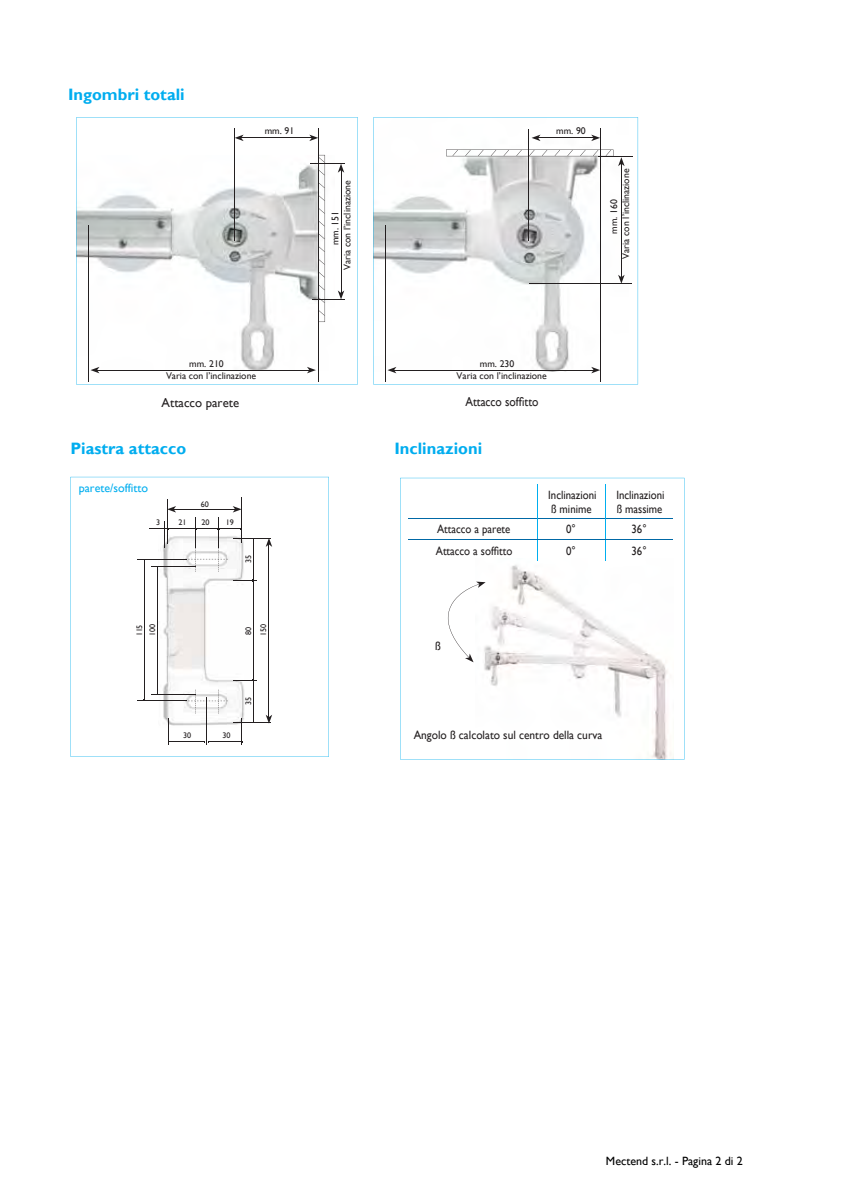
<style>
.page{position:relative;width:851px;height:1191px;background:#fff}
.page>*{position:absolute;margin:0;border:0;box-sizing:border-box;transform-origin:0 0}
.t1{font:700 16.5px "Gill Sans";color:#00adef}
.t2{font:12.75px "Gill Sans";color:#231f20;scale:.9 1}
.t3{font:12.75px "Gill Sans";color:#231f20}
.t4{font:12px/14.4px "Gill Sans";color:#231f20;scale:.9 1}
.t5{font:12px "Gill Sans";color:#231f20;scale:.95 1}
.t6{font:12px "Gill Sans";color:#000}
.t7{font:12px "Gill Sans";color:#00aeef}
.t8{font:9.75px/12px "Gill Sans";color:#231f20}
.t9{font:8.1px/12.9px "Gill Sans";color:#231f20}
</style>
<div class="page">
<svg style="left:373px;top:117px;width:265px;height:267px"></svg>
<hr style="left:599px;top:129px;width:1px;height:253px;background:#231f20">
<hr style="left:394px;top:370px;width:199px;height:1px;background:#231f20">
<svg style="left:387px;top:367px;width:9px;height:6px"></svg>
<svg style="left:591px;top:367px;width:9px;height:6px"></svg>
<hr style="left:621px;top:164px;width:1px;height:113px;background:#231f20">
<svg style="left:446px;top:149px;width:178px;height:17px"></svg>
<svg style="left:618px;top:275px;width:6px;height:8px"></svg>
<hr style="left:529px;top:283px;width:103px;height:1px;background:#231f20">
<hr style="left:598px;top:156px;width:34px;height:1px;background:#231f20">
<hr style="left:385px;top:225px;width:1px;height:157px;background:#231f20">
<hr style="left:528px;top:129px;width:1px;height:112px;background:#231f20">
<hr style="left:538px;top:138px;width:55px;height:1px;background:#231f20">
<svg style="left:531px;top:135px;width:9px;height:6px"></svg>
<svg style="left:591px;top:135px;width:9px;height:6px"></svg>
<svg style="left:76px;top:117px;width:282px;height:267px"></svg>
<svg style="left:319px;top:155px;width:6px;height:167px"></svg>
<hr style="left:318px;top:129px;width:1px;height:253px;background:#231f20">
<hr style="left:97px;top:370px;width:212px;height:1px;background:#231f20">
<svg style="left:90px;top:367px;width:9px;height:6px"></svg>
<svg style="left:307px;top:367px;width:9px;height:6px"></svg>
<hr style="left:341px;top:170px;width:1px;height:123px;background:#231f20">
<svg style="left:338px;top:164px;width:6px;height:9px"></svg>
<svg style="left:338px;top:290px;width:6px;height:9px"></svg>
<hr style="left:312px;top:299px;width:32px;height:1px;background:#231f20">
<hr style="left:310px;top:163px;width:34px;height:1px;background:#231f20">
<hr style="left:89px;top:225px;width:1px;height:157px;background:#231f20">
<hr style="left:234px;top:129px;width:1px;height:112px;background:#231f20">
<hr style="left:241px;top:138px;width:70px;height:1px;background:#231f20">
<svg style="left:235px;top:135px;width:8px;height:6px"></svg>
<svg style="left:309px;top:135px;width:9px;height:6px"></svg>
<svg style="left:70px;top:477px;width:259px;height:280px"></svg>
<hr style="left:174px;top:509px;width:61px;height:1px;background:#231f20">
<svg style="left:168px;top:506px;width:8px;height:6px"></svg>
<svg style="left:233px;top:506px;width:8px;height:6px"></svg>
<hr style="left:168px;top:741px;width:37px;height:1px;background:#231f20">
<hr style="left:208px;top:741px;width:34px;height:1px;background:#231f20">
<hr style="left:233px;top:538px;width:37px;height:1px;background:#231f20">
<hr style="left:151px;top:694px;width:44px;height:1px;background:#231f20">
<hr style="left:138px;top:559px;width:49px;height:1px;background:#231f20">
<hr style="left:138px;top:700px;width:49px;height:1px;background:#231f20">
<hr style="left:233px;top:722px;width:37px;height:1px;background:#231f20">
<hr style="left:269px;top:544px;width:1px;height:173px;background:#231f20">
<svg style="left:266px;top:538px;width:6px;height:9px"></svg>
<svg style="left:266px;top:714px;width:6px;height:9px"></svg>
<hr style="left:157px;top:567px;width:1px;height:127px;background:#231f20">
<hr style="left:144px;top:559px;width:1px;height:140px;background:#231f20">
<hr style="left:253px;top:581px;width:1px;height:98px;background:#231f20">
<hr style="left:253px;top:538px;width:1px;height:42px;background:#231f20">
<svg style="left:233px;top:580px;width:24px;height:2px"></svg>
<hr style="left:253px;top:680px;width:1px;height:42px;background:#231f20">
<svg style="left:233px;top:679px;width:24px;height:2px"></svg>
<hr style="left:195px;top:517px;width:1px;height:31px;background:#231f20">
<svg style="left:185px;top:689px;width:43px;height:24px"></svg>
<hr style="left:218px;top:517px;width:1px;height:31px;background:#231f20">
<hr style="left:167px;top:499px;width:1px;height:44px;background:#231f20">
<hr style="left:206px;top:697px;width:1px;height:48px;background:#231f20">
<svg style="left:168px;top:718px;width:1px;height:26px"></svg>
<svg style="left:241px;top:718px;width:2px;height:26px"></svg>
<svg style="left:143px;top:521px;width:98px;height:51px"></svg>
<hr style="left:241px;top:497px;width:1px;height:46px;background:#231f20">
<svg style="left:400px;top:478px;width:284px;height:281px"></svg>
<hr style="left:408px;top:518px;width:128px;height:1px;background:#0068a6">
<hr style="left:537px;top:518px;width:67px;height:1px;background:#0068a6">
<hr style="left:605px;top:518px;width:68px;height:1px;background:#0068a6">
<hr style="left:536px;top:484px;width:1px;height:34px;background:#00aeef">
<hr style="left:604px;top:484px;width:1px;height:34px;background:#00aeef">
<svg style="left:536px;top:518px;width:1px;height:43px"></svg>
<svg style="left:604px;top:518px;width:1px;height:43px"></svg>
<hr style="left:408px;top:539px;width:265px;height:1px;background:#0068a6">
<svg style="left:448px;top:581px;width:37px;height:81px"></svg>
<h1 class="t1" style="left:68px;top:85px;width:118px">Ingombri totali</h1>
<p class="t8" style="left:265px;top:125px;width:31px">mm. 91</p>
<p class="t8" style="left:329px;top:270px;width:92px;text-indent:25px;rotate:-90deg">mm. 151<br>Varia con l’inclinazione</p>
<p class="t8" style="left:556px;top:125px;width:31px">mm. 90</p>
<p class="t8" style="left:608px;top:259px;width:92px;text-indent:25px;rotate:-90deg">mm. 160<br>Varia con l’inclinazione</p>
<p class="t8" style="left:166px;top:358px;width:92px;text-indent:23px">mm. 210<br>Varia con l’inclinazione</p>
<p class="t8" style="left:456px;top:358px;width:92px;text-indent:23px">mm. 230<br>Varia con l’inclinazione</p>
<h2 class="t3" style="left:161px;top:396px;width:79px">Attacco parete</h2>
<h2 class="t2" style="left:465px;top:394px;width:83px">Attacco soffitto</h2>
<h1 class="t1" style="left:70px;top:439px;width:117px">Piastra attacco</h1>
<h1 class="t1" style="left:394px;top:438px;width:89px">Inclinazioni</h1>
<p class="t7" style="left:79px;top:481px;width:71px">parete/soffitto</p>
<p class="t9" style="left:156px;top:516px;width:6px">3</p>
<p class="t9" style="left:201px;top:498px;width:10px">60</p>
<p class="t9" style="left:178px;top:516px;width:10px">21</p>
<p class="t9" style="left:201px;top:516px;width:10px">20</p>
<p class="t9" style="left:226px;top:516px;width:10px">19</p>
<p class="t9" style="left:242px;top:562px;width:10px;rotate:-90deg">35</p>
<p class="t9" style="left:133px;top:636px;width:14px;rotate:-90deg">115<br>100</p>
<p class="t9" style="left:241px;top:636px;width:14px;line-height:14.9px;rotate:-90deg">80<br>150</p>
<p class="t9" style="left:183px;top:729px;width:10px">30</p>
<p class="t9" style="left:222px;top:729px;width:10px">30</p>
<p class="t9" style="left:242px;top:705px;width:10px;rotate:-90deg">35</p>
<p class="t4" style="left:548px;top:487px;width:55px">Inclinazioni ß minime</p>
<p class="t4" style="left:616px;top:487px;width:55px">Inclinazioni ß massime</p>
<p class="t4" style="left:437px;top:522px;width:83px">Attacco a parete</p>
<p class="t4" style="left:566px;top:522px;width:12px">0°</p>
<p class="t4" style="left:631px;top:522px;width:18px">36°</p>
<p class="t4" style="left:436px;top:544px;width:86px">Attacco a soffitto</p>
<p class="t4" style="left:566px;top:544px;width:12px">0°</p>
<p class="t4" style="left:631px;top:544px;width:18px">36°</p>
<p class="t5" style="left:435px;top:639px;width:7px">ß</p>
<p class="t5" style="left:413px;top:728px;width:200px">Angolo ß calcolato sul centro della curva</p>
<p class="t6" style="left:606px;top:1154px;width:138px">Mectend s.r.l. - Pagina 2 di 2</p>
</div>
